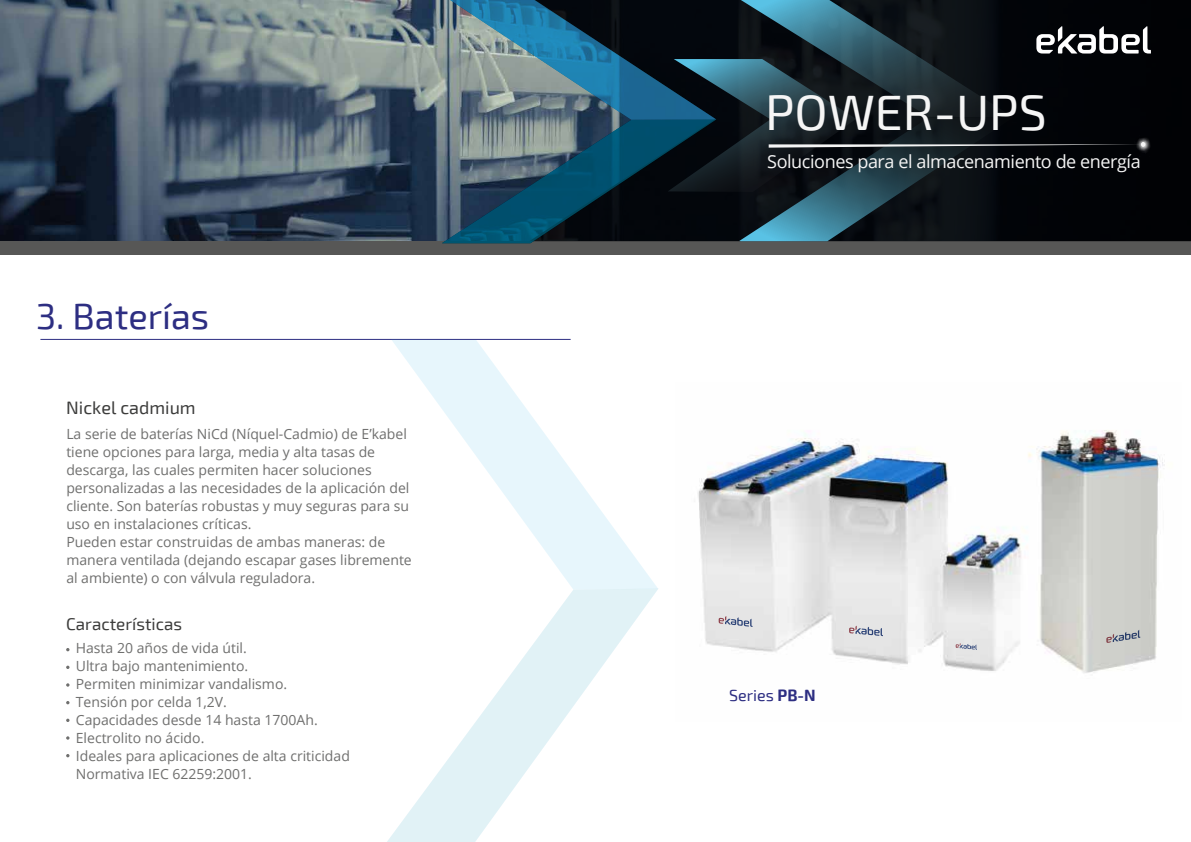
<style>
.page{position:relative;width:1191px;height:842px;background:#fff}
.page>*{position:absolute;margin:0;border:0;box-sizing:border-box;transform-origin:0 0}
.t1{font:49.7px "Exo 2";color:#f5f5f5}
.t2{font:36px "Exo 2";color:#2d2e82}
.t3{font:18px "Open Sans";letter-spacing:-.025em;color:#f5f5f5}
.t4{font:18px "Exo 2";color:#3c3c3b}
.t5{font:17px "Exo 2";color:#3c3c3b}
.t6{font:16px "Exo 2";color:#2d2e82}
.t7{font:14px/18px "Open Sans";color:#6f6f6e}
.s1{font-weight:700}
</style>
<div class="page">
<svg style="left:66px;top:683px;width:3px;height:4px"></svg>
<svg style="left:66px;top:736px;width:3px;height:4px"></svg>
<hr style="left:40px;top:339px;width:530px;height:1px;background:#2d2e82">
<img style="left:698px;top:430px;width:467px;height:243px">
<svg style="left:387px;top:589px;width:271px;height:253px"></svg>
<svg style="left:391px;top:339px;width:267px;height:250px"></svg>
<img style="left:0;top:0;width:442px;height:241px">
<div style="left:0;top:241px;width:1191px;height:14px;background:#575756"></div>
<div style="left:1151px;top:0;width:40px;height:241px;background:#010205"></div>
<div style="left:1151px;top:105px;width:31px;height:79px;background:#010205"></div>
<svg style="left:442px;top:0;width:709px;height:243px;background:#1f343e"></svg>
<svg style="left:718px;top:616px;width:34px;height:11px"></svg>
<svg style="left:849px;top:626px;width:34px;height:10px"></svg>
<svg style="left:1106px;top:630px;width:34px;height:13px"></svg>
<svg style="left:955px;top:643px;width:22px;height:7px"></svg>
<p class="t2" style="left:36px;top:296px;width:174px">3. Baterías</p>
<p class="t4" style="left:66px;top:398px;width:131px">Nickel cadmium</p>
<p class="t7" style="left:66px;top:425px;width:347px">La serie de baterías NiCd (Níquel-Cadmio) de E’kabel tiene opciones para larga, media y alta tasas de descarga, las cuales permiten hacer soluciones personalizadas a las necesidades de la aplicación del cliente. Son baterías robustas y muy seguras para su uso en instalaciones críticas.<br>Pueden estar construidas de ambas maneras: de manera ventilada (dejando escapar gases libremente al ambiente) o con válvula reguladora.</p>
<p class="t5" style="left:66px;top:614px;width:117px">Características</p>
<p class="t7" style="left:76px;top:639px;width:275px">Hasta 20 años de vida útil.<br>Ultra bajo mantenimiento.<br>Permiten minimizar vandalismo.<br>Tensión por celda 1,2V.<br>Capacidades desde 14 hasta 1700Ah.<br>Electrolito no ácido.<br>Ideales para aplicaciones de alta criticidad<br>Normativa IEC 62259:2001.</p>
<p class="t1" style="left:765px;top:83px;width:283px">POWER-UPS</p>
<p class="t3" style="left:767px;top:150px;width:375px">Soluciones para el almacenamiento de energía</p>
<p class="t6" style="left:729px;top:686px;width:88px">Series <span class="s1">PB-N</span></p>
</div>
